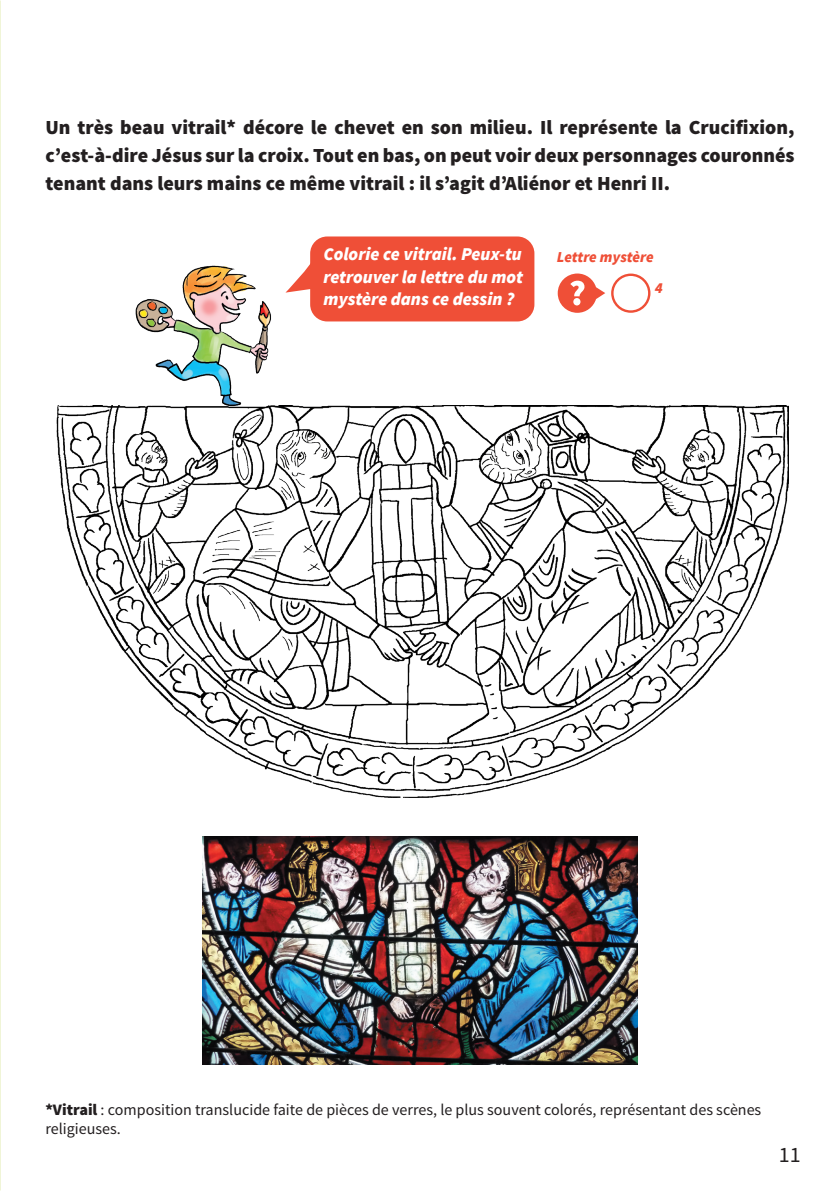
<style>
.page{position:relative;width:840px;height:1191px;background:#fff}
.page>*{position:absolute;margin:0;border:0;box-sizing:border-box;transform-origin:0 0}
.t1{font:22px "Source Sans Pro";color:#231f20}
.t2{font:900 20px/28px "Source Sans Pro";color:#231f20;text-align:justify}
.t3{font:italic 900 18px/22px "Source Sans Pro";color:#fff}
.t4{font:16px/19.2px "Source Sans Pro";color:#231f20}
.t5{font:italic 900 15.2px "Source Sans Pro";color:#ef4f37}
.s1{font-weight:900}
</style>
<div class="page">
<img style="left:135px;top:265px;width:136px;height:140px">
<div style="left:310px;top:236px;width:224px;height:85px;background:#ef4f37;border-radius:17px"></div>
<svg style="left:286px;top:259px;width:25px;height:33px"></svg>
<svg style="left:557px;top:273px;width:93px;height:40px"></svg>
<img style="left:203px;top:836px;width:433px;height:228px">
<img style="left:56px;top:405px;width:732px;height:392px">
<p class="t2" style="left:45px;top:114px;width:750px">Un très beau vitrail* décore le chevet en son milieu. Il représente la Crucifixion, c’est-à-dire Jésus sur la croix. Tout en bas, on peut voir deux personnages couronnés tenant dans leurs mains ce même vitrail : il s’agit d’Aliénor et Henri II.</p>
<p class="t3" style="left:323px;top:243px;width:201px">Colorie ce vitrail. Peux-tu retrouver la lettre du mot</p>
<p class="t3" style="left:323px;top:287px;width:192px">mystère dans ce dessin ?</p>
<p class="t5" style="left:556px;top:247px;width:98px">Lettre mystère</p>
<p class="t5" style="left:654px;top:278px;width:9px">4</p>
<p class="t4" style="left:45px;top:1100px;width:717px"><span class="s1">*Vitrail</span> : composition translucide faite de pièces de verres, le plus souvent colorés, représentant des scènes religieuses.</p>
<p class="t1" style="left:778px;top:1141px;width:23px">11</p>
</div>
